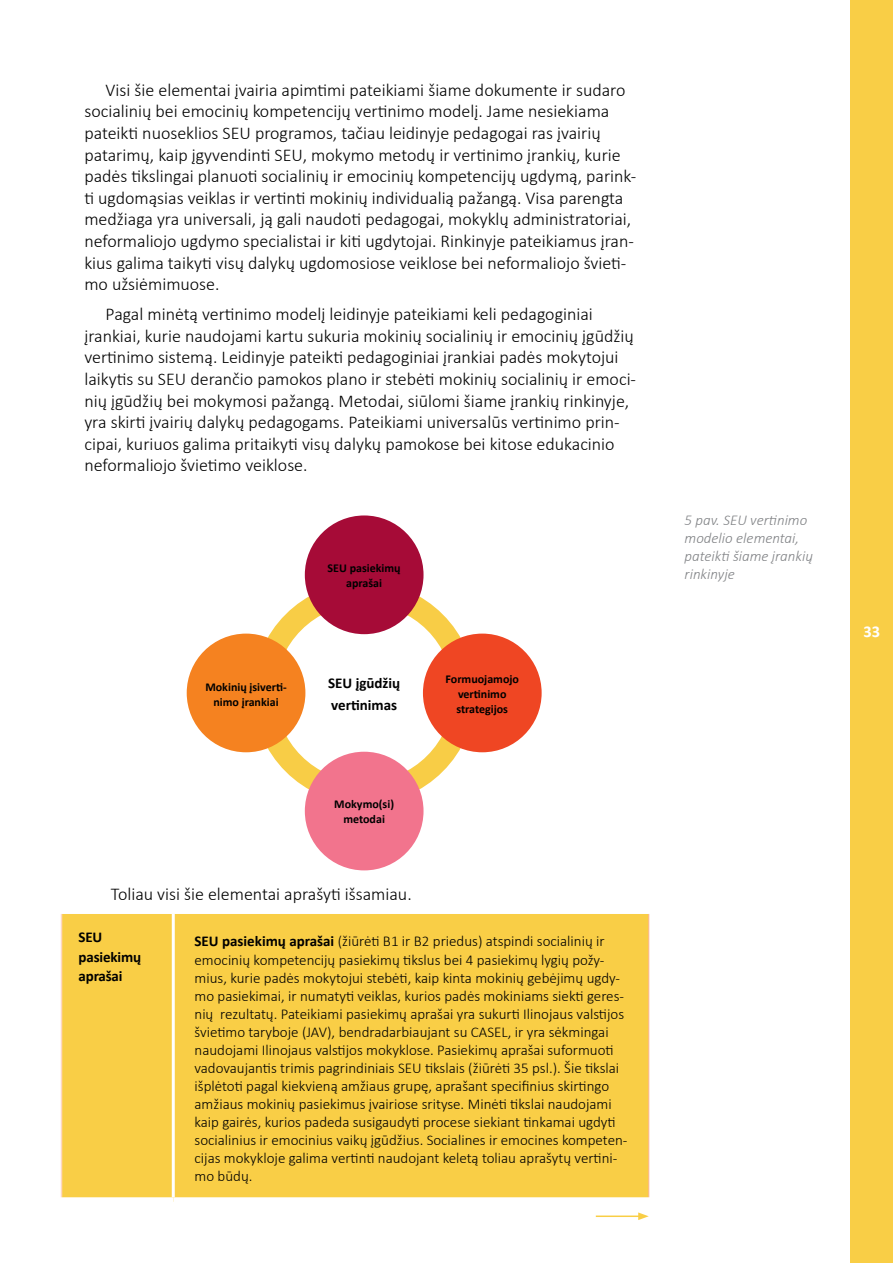
<style>
.page{position:relative;width:893px;height:1263px;background:#fff}
.page>*{position:absolute;margin:0;border:0;box-sizing:border-box;transform-origin:0 0}
.t1{font:300 18px/21.6px "Calibri";color:#000}
.t2{font:700 16.5px "Calibri";color:#fff}
.t3{font:300 15px/18px "Calibri";color:#000}
.t4{font:italic 300 15px/18px "Calibri";color:#808285}
.t5{font:700 15px/19.5px "Calibri";letter-spacing:-.01em;color:#000}
.t6{font:700 12px/15px "Calibri";color:#000;text-align:center}
.s1{font-weight:700}
</style>
<div class="page">
<div style="left:850px;top:0;width:43px;height:1263px;background:#f9ce46"></div>
<svg style="left:254px;top:582px;width:221px;height:221px"></svg>
<div style="left:305px;top:515px;width:118px;height:119px;background:#a60b37;border-radius:50%"></div>
<div style="left:187px;top:634px;width:118px;height:118px;background:#f58220;border-radius:50%"></div>
<div style="left:423px;top:634px;width:119px;height:118px;background:#ef4623;border-radius:50%"></div>
<div style="left:305px;top:752px;width:118px;height:118px;background:#f2748d;border-radius:50%"></div>
<hr style="left:596px;top:1215px;width:44px;height:2px;background:#f9ce46">
<svg style="left:638px;top:1212px;width:11px;height:8px"></svg>
<div style="left:62px;top:914px;width:586px;height:283px;background:#f9ce46"></div>
<hr style="left:648px;top:914px;width:1px;height:283px;background:#fab393">
<hr style="left:61px;top:914px;width:1px;height:283px;background:#fdd7c3">
<hr style="left:172px;top:914px;width:3px;height:283px;background:#fff">
<p class="t1" style="left:84px;top:79px;width:553px;text-indent:21px">Visi šie elementai įvairia apimtimi pateikiami šiame dokumente ir sudaro socialinių bei emocinių kompetencijų vertinimo modelį. Jame nesiekiama pateikti nuoseklios SEU programos, tačiau leidinyje pedagogai ras įvairių patarimų, kaip įgyvendinti SEU, mokymo metodų ir vertinimo įrankių, kurie padės tikslingai planuoti socialinių ir emocinių kompetencijų ugdymą, parink&shy;ti ugdomąsias veiklas ir vertinti mokinių individualią pažangą. Visa parengta medžiaga yra universali, ją gali naudoti pedagogai, mokyklų administratoriai, neformaliojo ugdymo specialistai ir kiti ugdytojai. Rinkinyje pateikiamus įran&shy;kius galima taikyti visų dalykų ugdomosiose veiklose bei neformaliojo švieti&shy;mo užsiėmimuose.</p>
<p class="t1" style="left:84px;top:303px;width:553px;text-indent:21px">Pagal minėtą vertinimo modelį leidinyje pateikiami keli pedagoginiai įrankiai, kurie naudojami kartu sukuria mokinių socialinių ir emocinių įgūdžių vertinimo sistemą. Leidinyje pateikti pedagoginiai įrankiai padės mokytojui laikytis su SEU derančio pamokos plano ir stebėti mokinių socialinių ir emoci&shy;nių įgūdžių bei mokymosi pažangą. Metodai, siūlomi šiame įrankių rinkinyje, yra skirti įvairių dalykų pedagogams. Pateikiami universalūs vertinimo prin&shy;cipai, kuriuos galima pritaikyti visų dalykų pamokose bei kitose edukacinio neformaliojo švietimo veiklose.</p>
<p class="t6" style="left:328px;top:560px;width:75px">SEU pasiekimų aprašai</p>
<p class="t6" style="left:205px;top:679px;width:83px">Mokinių įsiverti&shy;nimo įrankiai</p>
<p class="t6" style="left:446px;top:671px;width:75px">Formuojamojo vertinimo strategijos</p>
<p class="t5" style="left:328px;top:671px;width:74px;line-height:22.5px">SEU įgūdžių vertinimas</p>
<p class="t6" style="left:334px;top:796px;width:61px">Mokymo(si) metodai</p>
<p class="t1" style="left:111px;top:883px;width:302px">Toliau visi šie elementai aprašyti išsamiau.</p>
<p class="t5" style="left:79px;top:927px;width:64px">SEU pasiekimų aprašai</p>
<p class="t3" style="left:195px;top:932px;width:434px"><span class="s1">SEU pasiekimų aprašai</span> (žiūrėti B1 ir B2 priedus) atspindi socialinių ir emocinių kompetencijų pasiekimų tikslus bei 4 pasiekimų lygių požy&shy;mius, kurie padės mokytojui stebėti, kaip kinta mokinių gebėjimų ugdy&shy;mo pasiekimai, ir numatyti veiklas, kurios padės mokiniams siekti geres&shy;nių rezultatų. Pateikiami pasiekimų aprašai yra sukurti Ilinojaus valstijos švietimo taryboje (JAV), bendradarbiaujant su CASEL, ir yra sėkmingai naudojami Ilinojaus valstijos mokyklose. Pasiekimų aprašai suformuoti vadovaujantis trimis pagrindiniais SEU tikslais (žiūrėti 35 psl.). Šie tikslai išplėtoti pagal kiekvieną amžiaus grupę, aprašant specifinius skirtingo amžiaus mokinių pasiekimus įvairiose srityse. Minėti tikslai naudojami kaip gairės, kurios padeda susigaudyti procese siekiant tinkamai ugdyti socialinius ir emocinius vaikų įgūdžius. Socialines ir emocines kompeten&shy;cijas mokykloje galima vertinti naudojant keletą toliau aprašytų vertini&shy;mo būdų.</p>
<p class="t4" style="left:685px;top:511px;width:130px">5 pav. SEU vertinimo modelio elementai, pateikti šiame įrankių rinkinyje</p>
<p class="t2" style="left:863px;top:620px;width:18px">33</p>
</div>
